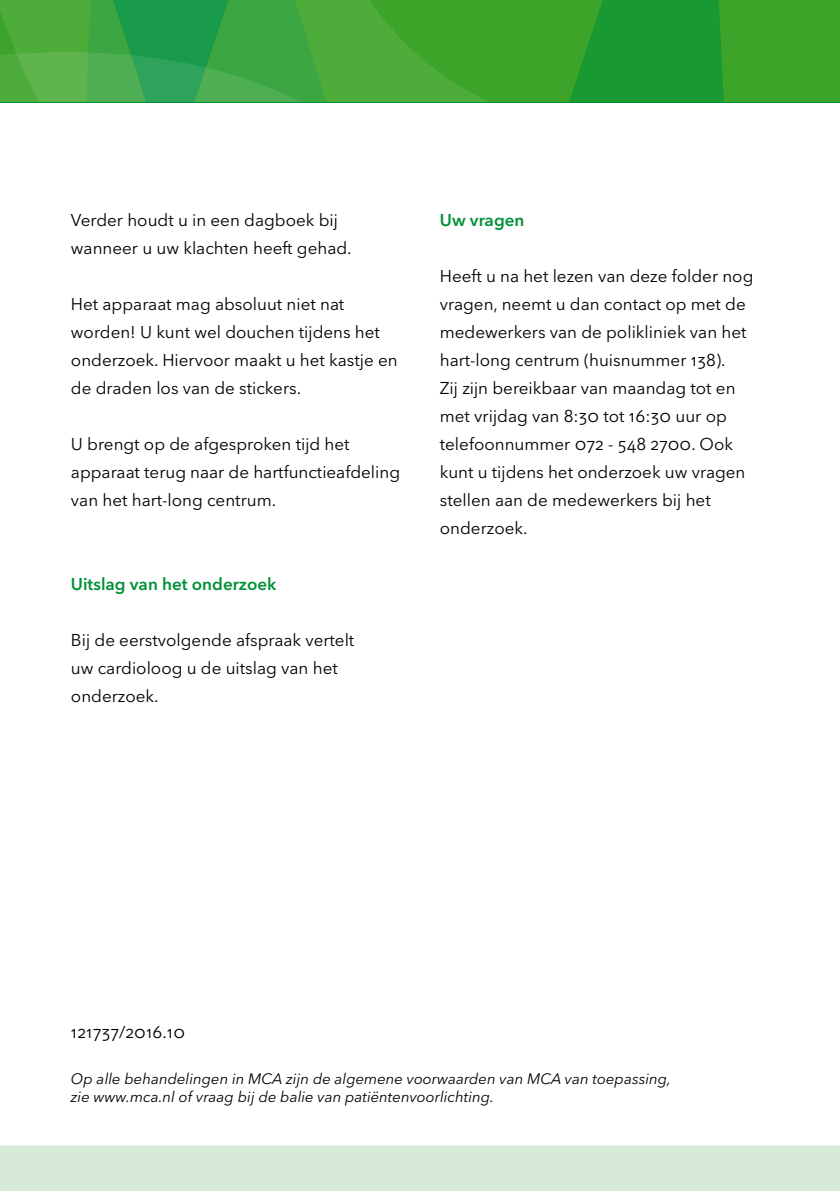
<style>
.page{position:relative;width:840px;height:1191px;background:#fff}
.page>*{position:absolute;margin:0;border:0;box-sizing:border-box;transform-origin:0 0}
.t1{font:17px/28px "Avenir Next LT Pro";color:#000}
.t2{font:600 17px "Avenir Next LT Pro";color:#009037}
.t3{font:italic 15px/18px "Avenir Next LT Pro";color:#000}
</style>
<div class="page">
<svg style="left:0;top:0;width:839px;height:102px;background:#36a333"></svg>
<svg style="left:0;top:52px;width:300px;height:50px;background:#45aa4d"></svg>
<div style="left:0;top:1145px;width:839px;height:46px;background:#d7ead7"></div>
<p class="t1" style="left:71px;top:206px;width:282px">Verder houdt u in een dagboek bij wanneer u uw klachten heeft gehad.</p>
<p class="t1" style="left:71px;top:290px;width:328px">Het apparaat mag absoluut niet nat worden! U kunt wel douchen tijdens het onderzoek. Hiervoor maakt u het kastje en de draden los van de stickers.</p>
<p class="t1" style="left:71px;top:430px;width:330px">U brengt op de afgesproken tijd het apparaat terug naar de hartfunctieafdeling van het hart-long centrum.</p>
<p class="t2" style="left:71px;top:574px;width:207px">Uitslag van het onderzoek</p>
<p class="t1" style="left:71px;top:626px;width:285px">Bij de eerstvolgende afspraak vertelt uw cardioloog u de uitslag van het onderzoek.</p>
<p class="t2" style="left:439px;top:210px;width:86px">Uw vragen</p>
<p class="t1" style="left:439px;top:262px;width:315px">Heeft u na het lezen van deze folder nog vragen, neemt u dan contact op met de medewerkers van de polikliniek van het hart-long centrum (huisnummer 138).<br>Zij zijn bereikbaar van maandag tot en met vrijdag van 8:30 tot 16:30 uur op telefoonnummer 072 - 548 2700. Ook kunt u tijdens het onderzoek uw vragen stellen aan de medewerkers bij het onderzoek.</p>
<p class="t1" style="left:71px;top:1018px;width:116px">121737/2016.10</p>
<p class="t3" style="left:71px;top:1070px;width:601px">Op alle behandelingen in MCA zijn de algemene voorwaarden van MCA van toepassing, zie www.mca.nl of vraag bij de balie van patiëntenvoorlichting.</p>
</div>
